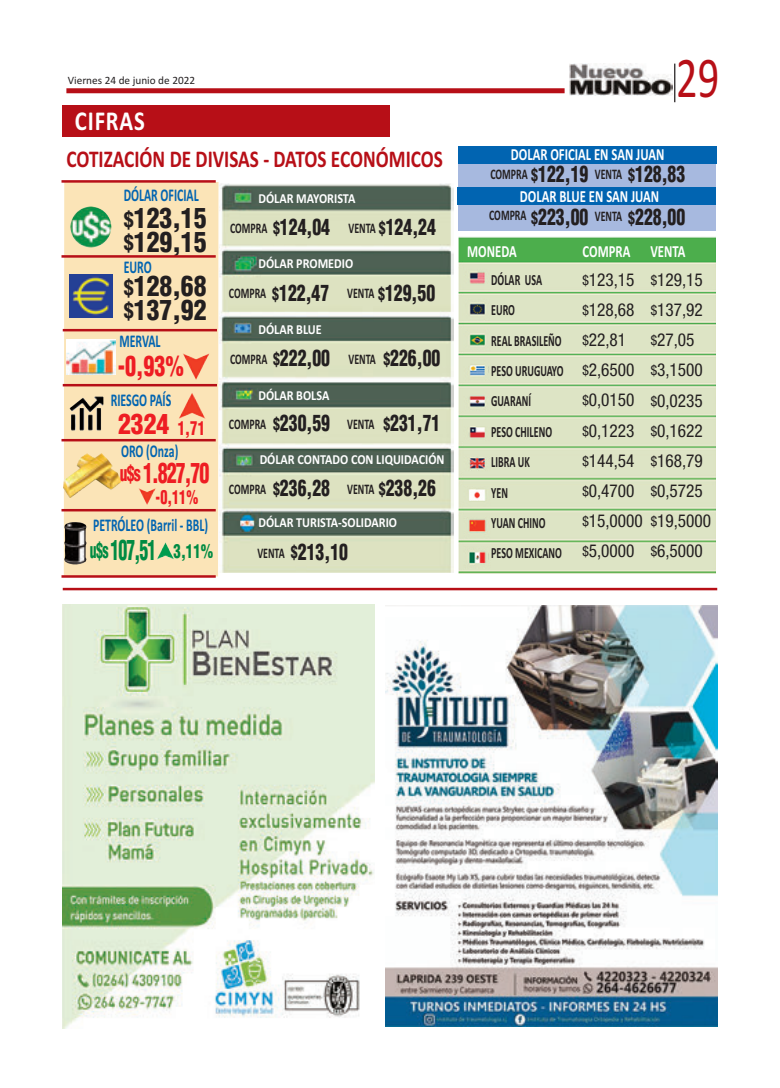
<style>
.page{position:relative;width:780px;height:1088px;background:#fff}
.page>*{position:absolute;margin:0;border:0;box-sizing:border-box;transform-origin:0 0}
.t1{font:58.25px "Calibri";color:#b70f17;scale:.73 1}
.t2{font:700 27.5px "Calibri";letter-spacing:.04em;color:#fff;scale:.83 1}
.t3{font:900 condensed 27.25px/23.4px "Helvetica LT Std";color:#231f20;scale:.94 1}
.t4{font:900 condensed 27.25px/58.8px "Helvetica LT Std";color:#ee1d23;scale:.81 1}
.t5{font:900 condensed 27.25px "Helvetica LT Std";color:#008b43;scale:.65 1}
.t6{font:900 condensed 27.25px "Helvetica LT Std";color:#ee1d23;scale:.73 1}
.t7{font:700 24.12px "Calibri";color:#b70f17;scale:.8 1}
.t8{font:900 condensed 22px "Helvetica LT Std";color:#231f20;scale:.81 1}
.t9{font:900 condensed 18.75px "Helvetica LT Std";color:#ee1d23;scale:.76 1}
.t10{font:700 18px "Calibri";color:#0164b1;scale:.66 1}
.t11{font:condensed 17.88px/30.1px "Helvetica Neue LT Pro";color:#231f20}
.t12{font:700 17px "Calibri";color:#fff;scale:.74 1}
.t13{font:700 15.62px/30.4px "Calibri";color:#231f20;scale:.64 1}
.t14{font:700 14.62px "Calibri";color:#231f20;scale:.67 1}
.t15{font:700 13.75px "Calibri";color:#fff;scale:.88 1}
.t16{font:11.25px "Calibri";color:#231f20}
.s1{font-size:21.12px}
.s2{font-size:17.12px}
.s3{font-size:18.75px}
.s4{font-size:13.88px}
</style>
<div class="page">
<div style="left:458px;top:146px;width:257px;height:85px;background:#a7b9df"></div>
<div style="left:458px;top:146px;width:258px;height:17px;background:#0164b1"></div>
<div style="left:457px;top:188px;width:258px;height:17px;background:#0164b1"></div>
<img style="left:220px;top:184px;width:233px;height:389px">
<img style="left:458px;top:236px;width:257px;height:337px">
<div style="left:64px;top:182px;width:154px;height:394px;background:#fbe4b7"></div>
<div style="left:66px;top:88px;width:498px;height:5px;background:#b70f17"></div>
<img style="left:569px;top:63px;width:103px;height:33px">
<hr style="left:674px;top:64px;width:1px;height:38px;background:#231f20">
<hr style="left:63px;top:588px;width:654px;height:2px;background:#b70f17">
<div style="left:63px;top:106px;width:327px;height:31px;background:#b70f17"></div>
<img style="left:70px;top:275px;width:42px;height:42px">
<img style="left:183px;top:353px;width:26px;height:27px">
<img style="left:66px;top:339px;width:50px;height:35px">
<img style="left:70px;top:396px;width:33px;height:35px">
<img style="left:63px;top:453px;width:58px;height:45px">
<img style="left:70px;top:207px;width:41px;height:40px">
<img style="left:64px;top:522px;width:23px;height:43px">
<img style="left:179px;top:392px;width:26px;height:27px">
<img style="left:139px;top:488px;width:17px;height:17px">
<img style="left:157px;top:542px;width:17px;height:17px">
<hr style="left:61px;top:509px;width:155px;height:2px;background:#b70f17">
<hr style="left:61px;top:575px;width:155px;height:3px;background:#b70f17">
<hr style="left:61px;top:439px;width:155px;height:2px;background:#b70f17">
<hr style="left:63px;top:384px;width:154px;height:2px;background:#b70f17">
<hr style="left:63px;top:329px;width:154px;height:2px;background:#b70f17">
<hr style="left:61px;top:255px;width:155px;height:3px;background:#b70f17">
<hr style="left:61px;top:180px;width:155px;height:3px;background:#b70f17">
<img style="left:63px;top:604px;width:311px;height:424px">
<img style="left:385px;top:605px;width:332px;height:421px">
<p class="t16" style="left:68px;top:74px;width:129px">Viernes 24 de junio de 2022</p>
<h2 class="t2" style="left:75px;top:104px;width:86px">CIFRAS</h2>
<h3 class="t7" style="left:66px;top:144px;width:472px">COTIZACIÓN DE DIVISAS - DATOS ECONÓMICOS</h3>
<p class="t10" style="left:124px;top:184px;width:115px">DÓLAR OFICIAL</p>
<p class="t15" style="left:258px;top:190px;width:112px">DÓLAR MAYORISTA</p>
<h3 class="t3" style="left:124px;top:209px;width:90px"><span class="s1">$</span>123,15 <span class="s1">$</span>129,15</h3>
<h3 class="t3" style="left:124px;top:277px;width:90px"><span class="s1">$</span>128,68 <span class="s1">$</span>137,92</h3>
<p class="t8" style="left:272px;top:285px;width:72px"><span class="s2">$</span>122,47</p>
<p class="t8" style="left:378px;top:285px;width:72px"><span class="s2">$</span>129,50</p>
<p class="t8" style="left:273px;top:219px;width:72px"><span class="s2">$</span>124,04</p>
<p class="t8" style="left:379px;top:219px;width:72px"><span class="s2">$</span>124,24</p>
<p class="t14" style="left:230px;top:220px;width:57px">COMPRA</p>
<p class="t14" style="left:348px;top:220px;width:42px">VENTA</p>
<p class="t15" style="left:258px;top:255px;width:109px">DÓLAR PROMEDIO</p>
<p class="t10" style="left:124px;top:257px;width:44px">EURO</p>
<p class="t14" style="left:347px;top:284px;width:42px">VENTA</p>
<p class="t14" style="left:229px;top:285px;width:57px">COMPRA</p>
<p class="t15" style="left:258px;top:321px;width:73px">DÓLAR BLUE</p>
<p class="t10" style="left:119px;top:330px;width:64px">MERVAL</p>
<h3 class="t4" style="left:118px;top:338px;width:109px">-0,93%<br>2324 <span class="s3">1,71</span></h3>
<p class="t10" style="left:111px;top:389px;width:93px">RIESGO PAÍS</p>
<p class="t10" style="left:121px;top:440px;width:88px">ORO (Onza)</p>
<h3 class="t6" style="left:120px;top:462px;width:124px"><span class="s1">u$s</span> 1.827,70</h3>
<p class="t9" style="left:156px;top:490px;width:58px">-0,11%</p>
<p class="t8" style="left:273px;top:350px;width:72px"><span class="s2">$</span>222,00</p>
<p class="t8" style="left:383px;top:350px;width:72px"><span class="s2">$</span>226,00</p>
<p class="t14" style="left:348px;top:350px;width:42px">VENTA</p>
<p class="t14" style="left:230px;top:351px;width:57px">COMPRA</p>
<p class="t15" style="left:258px;top:387px;width:82px">DÓLAR BOLSA</p>
<p class="t8" style="left:273px;top:415px;width:72px"><span class="s2">$</span>230,59</p>
<p class="t8" style="left:383px;top:415px;width:72px"><span class="s2">$</span>231,71</p>
<p class="t14" style="left:347px;top:415px;width:42px">VENTA</p>
<p class="t14" style="left:229px;top:416px;width:57px">COMPRA</p>
<p class="t15" style="left:260px;top:451px;width:211px">DÓLAR CONTADO CON LIQUIDACIÓN</p>
<p class="t8" style="left:273px;top:479px;width:72px"><span class="s2">$</span>236,28</p>
<p class="t8" style="left:379px;top:479px;width:72px"><span class="s2">$</span>238,26</p>
<p class="t14" style="left:347px;top:480px;width:42px">VENTA</p>
<p class="t14" style="left:229px;top:480px;width:57px">COMPRA</p>
<p class="t10" style="left:93px;top:514px;width:176px">PETRÓLEO (Barril - BBL)</p>
<p class="t15" style="left:258px;top:514px;width:159px">DÓLAR TURISTA-SOLIDARIO</p>
<h3 class="t5" style="left:90px;top:539px;width:191px"><span class="s1">u$s</span> 107,51 <span class="s3">3,11%</span></h3>
<p class="t8" style="left:291px;top:543px;width:72px"><span class="s2">$</span>213,10</p>
<p class="t14" style="left:257px;top:544px;width:42px">VENTA</p>
<h1 class="t1" style="left:676px;top:43px;width:61px">29</h1>
<p class="t12" style="left:511px;top:144px;width:209px">DOLAR OFICIAL EN SAN JUAN</p>
<p class="t12" style="left:520px;top:186px;width:190px">DOLAR BLUE EN SAN JUAN</p>
<p class="t8" style="left:531px;top:166px;width:72px"><span class="s2">$</span>122,19</p>
<p class="t8" style="left:628px;top:166px;width:72px"><span class="s2">$</span>128,83</p>
<p class="t8" style="left:531px;top:208px;width:72px"><span class="s2">$</span>223,00</p>
<p class="t8" style="left:628px;top:208px;width:72px"><span class="s2">$</span>228,00</p>
<p class="t14" style="left:490px;top:166px;width:57px">COMPRA</p>
<p class="t14" style="left:489px;top:207px;width:57px">COMPRA</p>
<p class="t14" style="left:594px;top:166px;width:42px">VENTA</p>
<p class="t14" style="left:594px;top:207px;width:42px">VENTA</p>
<p class="t12" style="left:467px;top:241px;width:68px">MONEDA</p>
<p class="t12" style="left:582px;top:241px;width:140px">COMPRA VENTA</p>
<p class="t13" style="left:491px;top:264px;width:114px">DÓLAR USA<br>EURO<br>REAL BRASILEÑO<br>PESO URUGUAYO<br>GUARANÍ<br>PESO CHILENO<br>LIBRA UK<br>YEN<br>YUAN CHINO<br>PESO MEXICANO</p>
<p class="t11" style="left:582px;top:266px;width:130px"><span class="s4">$</span>123,15<br><span class="s4">$</span>128,68<br><span class="s4">$</span>22,81<br><span class="s4">$</span>2,6500<br><span class="s4">$</span>0,0150<br><span class="s4">$</span>0,1223<br><span class="s4">$</span>144,54<br><span class="s4">$</span>0,4700<br><span class="s4">$</span>15,0000 <span class="s4">$</span>19,5000 <span class="s4">$</span>5,0000</p>
<p class="t11" style="left:650px;top:266px;width:54px"><span class="s4">$</span>129,15 <span class="s4">$</span>137,92 <span class="s4">$</span>27,05 <span class="s4">$</span>3,1500 <span class="s4">$</span>0,0235 <span class="s4">$</span>0,1622 <span class="s4">$</span>168,79 <span class="s4">$</span>0,5725</p>
<p class="t11" style="left:650px;top:537px;width:54px"><span class="s4">$</span>6,5000</p>
</div>
